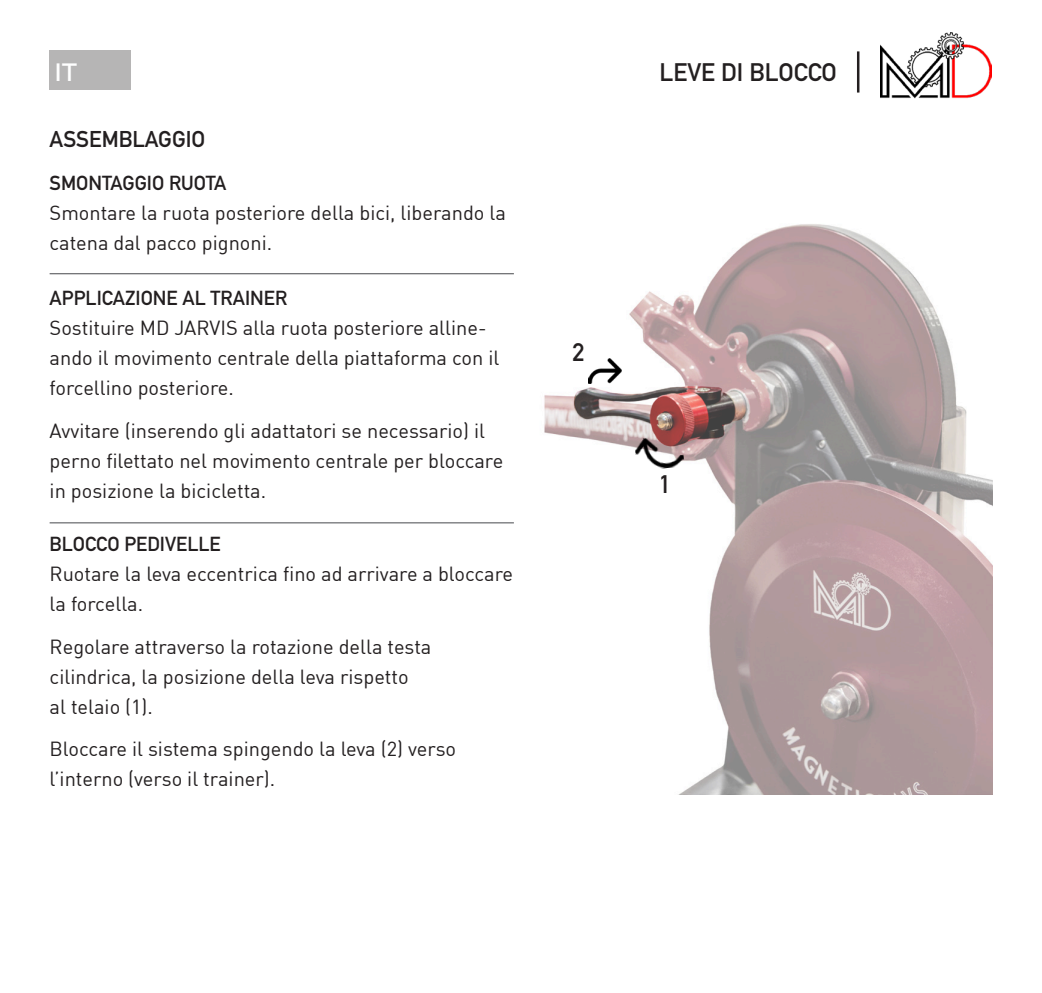
<style>
.page{position:relative;width:1042px;height:993px;background:#fff}
.page>*{position:absolute;margin:0;border:0;box-sizing:border-box;transform-origin:0 0}
.t1{font:700 25px "DIN Alternate";color:#231f20}
.t2{font:600 25px "Raleway";color:#fff}
.t3{font:700 22.5px "DIN Alternate";color:#231f20}
.t4{font:20px/30px "DIN";color:#231f20}
.t5{font:700 20px "DIN Alternate";color:#231f20}
</style>
<div class="page">
<div style="left:50px;top:51px;width:81px;height:39px;background:#b6b5b5"></div>
<img style="left:881px;top:32px;width:110px;height:67px">
<hr style="left:857px;top:51px;width:2px;height:41px;background:#231f20">
<hr style="left:50px;top:273px;width:464px;height:1px;background:#6c6d70">
<hr style="left:50px;top:522px;width:464px;height:1px;background:#6c6d70">
<img style="left:544px;top:224px;width:448px;height:569px">
<img style="left:634px;top:433px;width:51px;height:38px">
<img style="left:588px;top:358px;width:33px;height:25px">
<p class="t2" style="left:55px;top:57px;width:24px">IT</p>
<p class="t3" style="left:50px;top:125px;width:157px">ASSEMBLAGGIO</p>
<p class="t5" style="left:50px;top:171px;width:178px">SMONTAGGIO RUOTA</p>
<p class="t4" style="left:50px;top:200px;width:458px">Smontare la ruota posteriore della bici, liberando la catena dal pacco pignoni.</p>
<p class="t5" style="left:50px;top:286px;width:239px">APPLICAZIONE AL TRAINER</p>
<p class="t4" style="left:50px;top:315px;width:451px">Sostituire MD JARVIS alla ruota posteriore alline&shy;ando il movimento centrale della piattaforma con il forcellino posteriore.</p>
<p class="t4" style="left:50px;top:418px;width:455px">Avvitare (inserendo gli adattatori se necessario) il perno filettato nel movimento centrale per bloccare in posizione la bicicletta.</p>
<p class="t5" style="left:50px;top:532px;width:173px">BLOCCO PEDIVELLE</p>
<p class="t4" style="left:50px;top:558px;width:465px">Ruotare la leva eccentrica fino ad arrivare a bloccare la forcella.</p>
<p class="t4" style="left:50px;top:633px;width:383px">Regolare attraverso la rotazione della testa cilindrica, la posizione della leva rispetto<br>al telaio (1).</p>
<p class="t4" style="left:50px;top:736px;width:408px">Bloccare il sistema spingendo la leva (2) verso l’interno (verso il trainer).</p>
<p class="t1" style="left:572px;top:338px;width:14px">2</p>
<p class="t1" style="left:659px;top:58px;width:179px">LEVE DI BLOCCO</p>
<p class="t1" style="left:659px;top:469px;width:13px">1</p>
</div>
